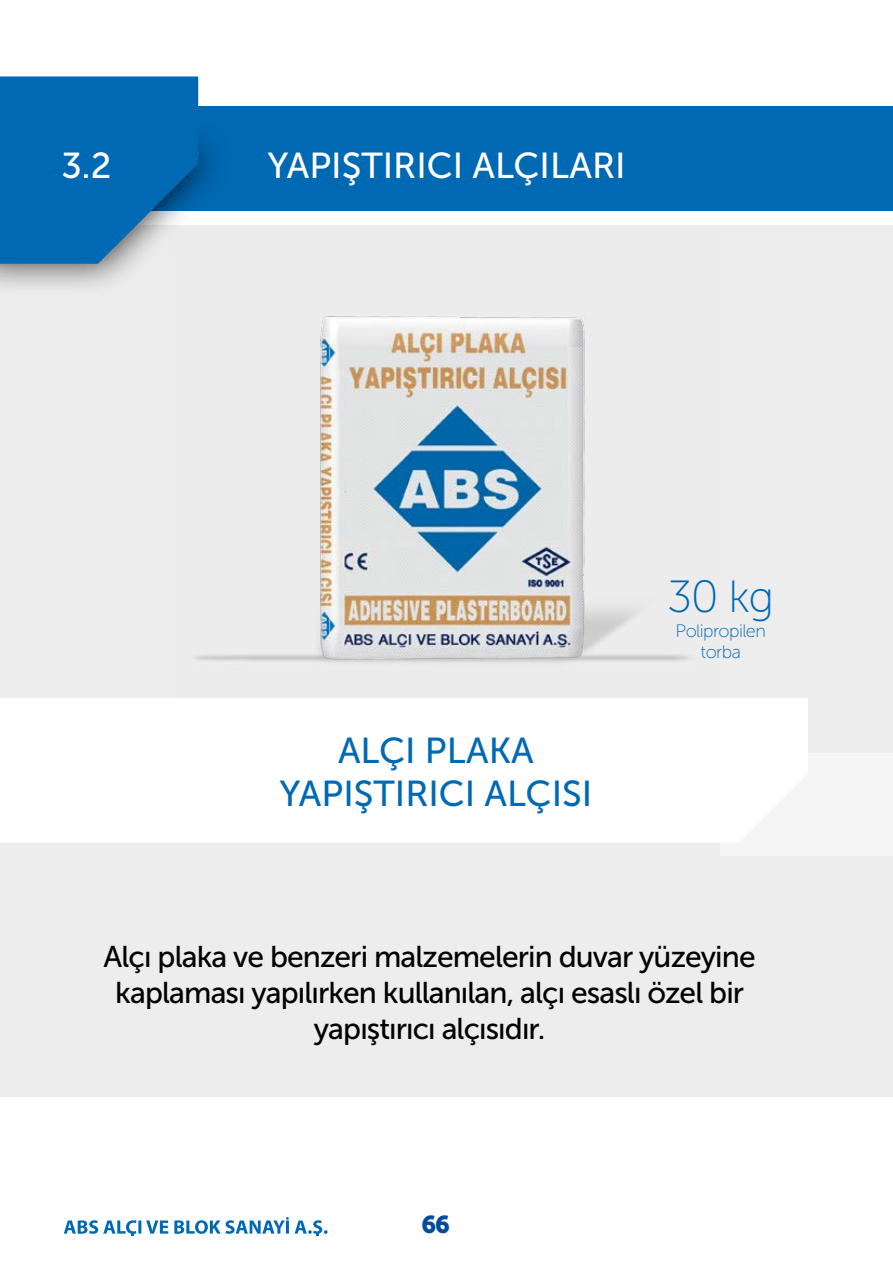
<style>
.page{position:relative;width:893px;height:1263px;background:#fff}
.page>*{position:absolute;margin:0;border:0;box-sizing:border-box;transform-origin:0 0}
.t1{font:45px "Museo Sans 100";color:#0069b4}
.t2{font:36px/43.2px "Museo Sans 500";color:#0069b4;text-align:center}
.t3{font:36px "Museo Sans 500";color:#fff}
.t4{font:30px/36px "Museo Sans 500";letter-spacing:-.03em;color:#000;text-align:center}
.t5{font:24.3px "Museo 900";color:#004b9c}
.t6{font:18px/21px "Museo Sans 100";letter-spacing:-.03em;color:#0069b4;text-align:center}
</style>
<div class="page">
<svg style="left:64px;top:1217px;width:264px;height:19px"></svg>
<div style="left:0;top:225px;width:893px;height:872px;background:#ededed"></div>
<div style="left:720px;top:753px;width:173px;height:102px;background:#f5f5f5"></div>
<div style="left:0;top:698px;width:808px;height:145px;background:#fff"></div>
<div style="left:0;top:106px;width:893px;height:104px;background:#0069b4"></div>
<div style="left:0;top:122px;width:234px;height:175px;background:#000;opacity:.76"></div>
<svg style="left:0;top:76px;width:199px;height:188px"></svg>
<img style="left:173px;top:228px;width:516px;height:435px">
<p class="t3" style="left:62px;top:146px;width:51px">3.2</p>
<p class="t3" style="left:267px;top:146px;width:360px">YAPIŞTIRICI ALÇILARI</p>
<p class="t2" style="left:279px;top:729px;width:314px">ALÇI PLAKA<br>YAPIŞTIRICI ALÇISI</p>
<h1 class="t1" style="left:667px;top:573px;width:109px">30 kg</h1>
<p class="t6" style="left:676px;top:621px;width:92px">Polipropilen torba</p>
<p class="t4" style="left:104px;top:938px;width:654px">Alçı plaka ve benzeri malzemelerin duvar yüzeyine kaplaması yapılırken kullanılan, alçı esaslı özel bir yapıştırıcı alçısıdır.</p>
<p class="t5" style="left:422px;top:1211px;width:30px">66</p>
</div>
